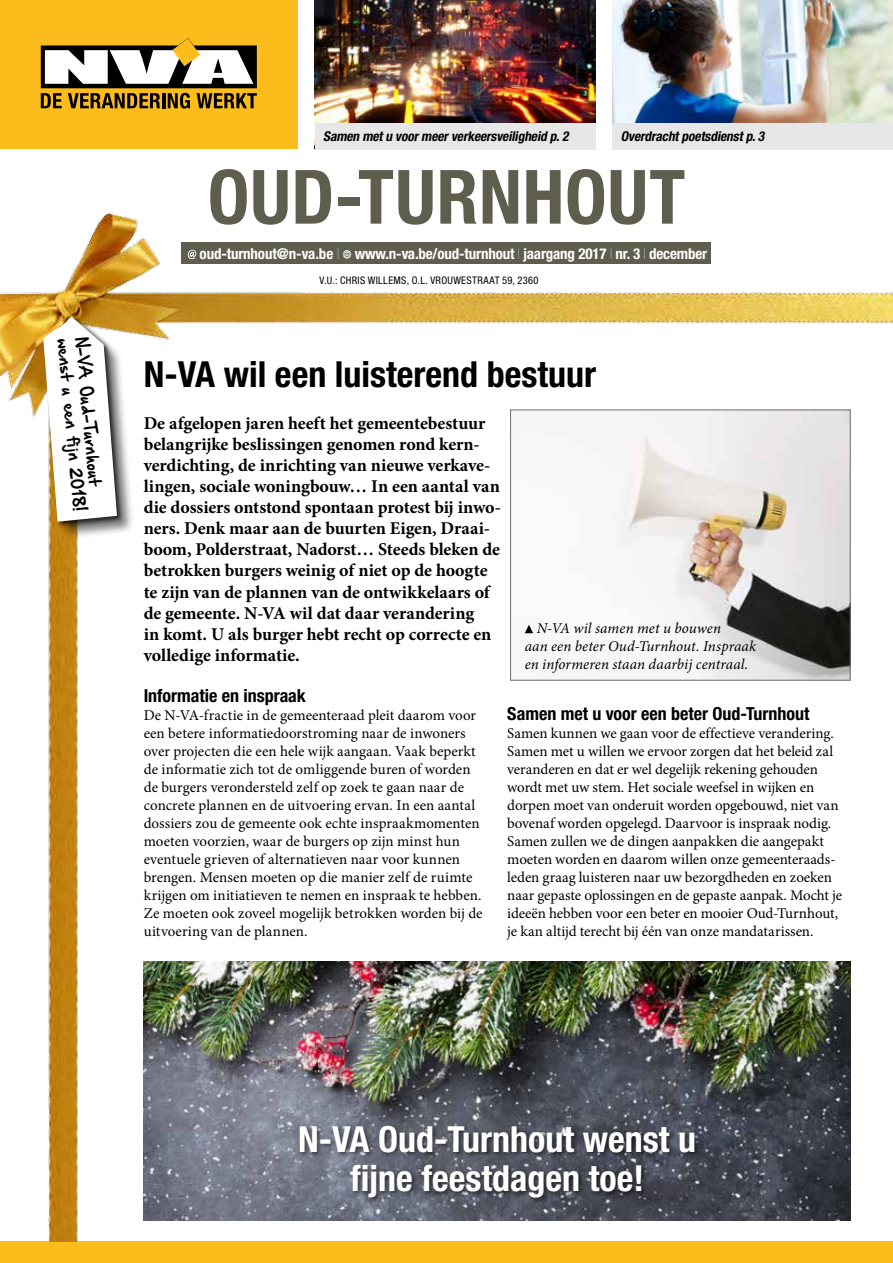
<style>
.page{position:relative;width:893px;height:1263px;background:#fff}
.page>*{position:absolute;margin:0;border:0;box-sizing:border-box;transform-origin:0 0}
.t1{font:700 condensed 75px "Helvetica Neue LT Std";letter-spacing:.01em;color:#5e5d4e}
.t2{font:700 condensed 36px/39px "Helvetica Neue LT Std";color:#fff;text-align:center}
.t3{font:700 condensed 36px "Helvetica Neue LT Std";color:#000}
.t4{font:700 18px/21px "Minion Pro";letter-spacing:-.005em;color:#000}
.t5{font:700 condensed 18px "Helvetica Neue LT Std";color:#000}
.t6{font:15px/18px "Minion Pro";color:#000}
.t7{font:italic 15px/18px "Minion Pro";letter-spacing:.005em;color:#000}
.t8{font:700 condensed 15px "Helvetica Neue LT Std";letter-spacing:-.01em;color:#fff}
.t9{font:14.85px "Hand Of Sean Demo";color:#000}
.t10{font:italic 700 condensed 13.5px "Helvetica Neue LT Std";color:#000}
.t11{font:condensed 10.5px "Helvetica Neue LT Std";letter-spacing:.03em;color:#000}
.s1{font-weight:200}
</style>
<div class="page">
<div style="left:0;top:0;width:298px;height:149px;background:#fcbd1c"></div>
<svg style="left:41px;top:38px;width:216px;height:71px"></svg>
<div style="left:0;top:1242px;width:893px;height:21px;background:#fcbd1c"></div>
<img style="left:0;top:212px;width:893px;height:1030px">
<div style="left:46px;top:320px;width:89px;height:220px;background:#000;opacity:.5"></div>
<div style="left:42px;top:316px;width:82px;height:213px;background:#000;opacity:.75"></div>
<svg style="left:43px;top:317px;width:74px;height:205px"></svg>
<img style="left:612px;top:0;width:281px;height:123px">
<img style="left:315px;top:0;width:280px;height:123px">
<div style="left:315px;top:123px;width:280px;height:27px;background:#e7e7e9"></div>
<div style="left:612px;top:123px;width:281px;height:27px;background:#e7e7e9"></div>
<p class="t9" style="left:89px;top:336px;width:151px;rotate:85deg">N-VA Oud-Turnhout</p>
<p class="t9" style="left:72px;top:338px;width:175px;rotate:85deg">wenst u een fijn 2018!</p>
<p class="t10" style="left:323px;top:128px;width:250px">Samen metu voormeerverkeersveiligheid p.2</p>
<p class="t10" style="left:621px;top:128px;width:148px">Overdrachtpoetsdienstp.3</p>
<h1 class="t1" style="left:208px;top:152px;width:479px">OUD-TURNHOUT</h1>
<p class="t8" style="left:200px;top:244px;width:509px">oud-turnhout@n-va.be <span class="s1">I</span> www.n-va.be/oud-turnhout <span class="s1">I</span> jaargang 2017 <span class="s1">I</span> nr. 3 <span class="s1">I</span> december</p>
<p class="t11" style="left:320px;top:274px;width:220px">V.U.: CHRIS WILLEMS, O.L. VROUWESTRAAT 59, 2360</p>
<h2 class="t3" style="left:144px;top:353px;width:454px">N-VA wil een luisterend bestuur</h2>
<p class="t4" style="left:144px;top:413px;width:359px">De afgelopen jaren heeft het gemeentebestuur belangrijke beslissingen genomen rond kern&shy;verdichting, de inrichting van nieuwe verkave&shy;lingen, sociale woningbouw… In een aantal van die dossiers ontstond spontaan protest bij inwo&shy;ners. Denk maar aan de buurten Eigen, Draai&shy;boom, Polderstraat, Nadorst… Steeds bleken de betrokken burgers weinig of niet op de hoogte te zijn van de plannen van de ontwikkelaars of de gemeente. N-VA wil dat daar verandering<br>in komt. U als burger hebt recht op correcte en volledige informatie.</p>
<p class="t5" style="left:144px;top:685px;width:164px">Informatie en inspraak</p>
<p class="t6" style="left:144px;top:706px;width:340px">De N-VA-fractie in de gemeenteraad pleit daarom voor een betere informatiedoorstroming naar de inwoners over projecten die een hele wijk aangaan. Vaak beperkt de informatie zich tot de omliggende buren of worden de burgers verondersteld zelf op zoek te gaan naar de concrete plannen en de uitvoering ervan. In een aantal dossiers zou de gemeente ook echte inspraakmomenten moeten voorzien, waar de burgers op zijn minst hun eventuele grieven of alternatieven naar voor kunnen brengen. Mensen moeten op die manier zelf de ruimte krijgen om initiatieven te nemen en inspraak te hebben.<br>Ze moeten ook zoveel mogelijk betrokken worden bij de uitvoering van de plannen.</p>
<p class="t5" style="left:507px;top:703px;width:304px">Samen met u voor een beter Oud-Turnhout</p>
<p class="t7" style="left:525px;top:619px;width:233px;text-indent:12px">N-VA wil samen met u bouwen<br>aan een beter Oud-Turnhout. Inspraak en informeren staan daarbij centraal.</p>
<p class="t6" style="left:507px;top:724px;width:337px">Samen kunnen we gaan voor de effectieve verandering.<br>Samen met u willen we ervoor zorgen dat het beleid zal veranderen en dat er wel degelijk rekening gehouden wordt met uw stem. Het sociale weefsel in wijken en dorpen moet van onderuit worden opgebouwd, niet van bovenaf worden opgelegd. Daarvoor is inspraak nodig.<br>Samen zullen we de dingen aanpakken die aangepakt moeten worden en daarom willen onze gemeenteraads&shy;leden graag luisteren naar uw bezorgdheden en zoeken naar gepaste oplossingen en de gepaste aanpak. Mocht je ideeën hebben voor een beter en mooier Oud-Turnhout, je kan altijd terecht bij één van onze mandatarissen.</p>
<h2 class="t2" style="left:298px;top:1119px;width:399px">N-VA Oud-Turnhout wenst u fijne feestdagen toe!</h2>
</div>
